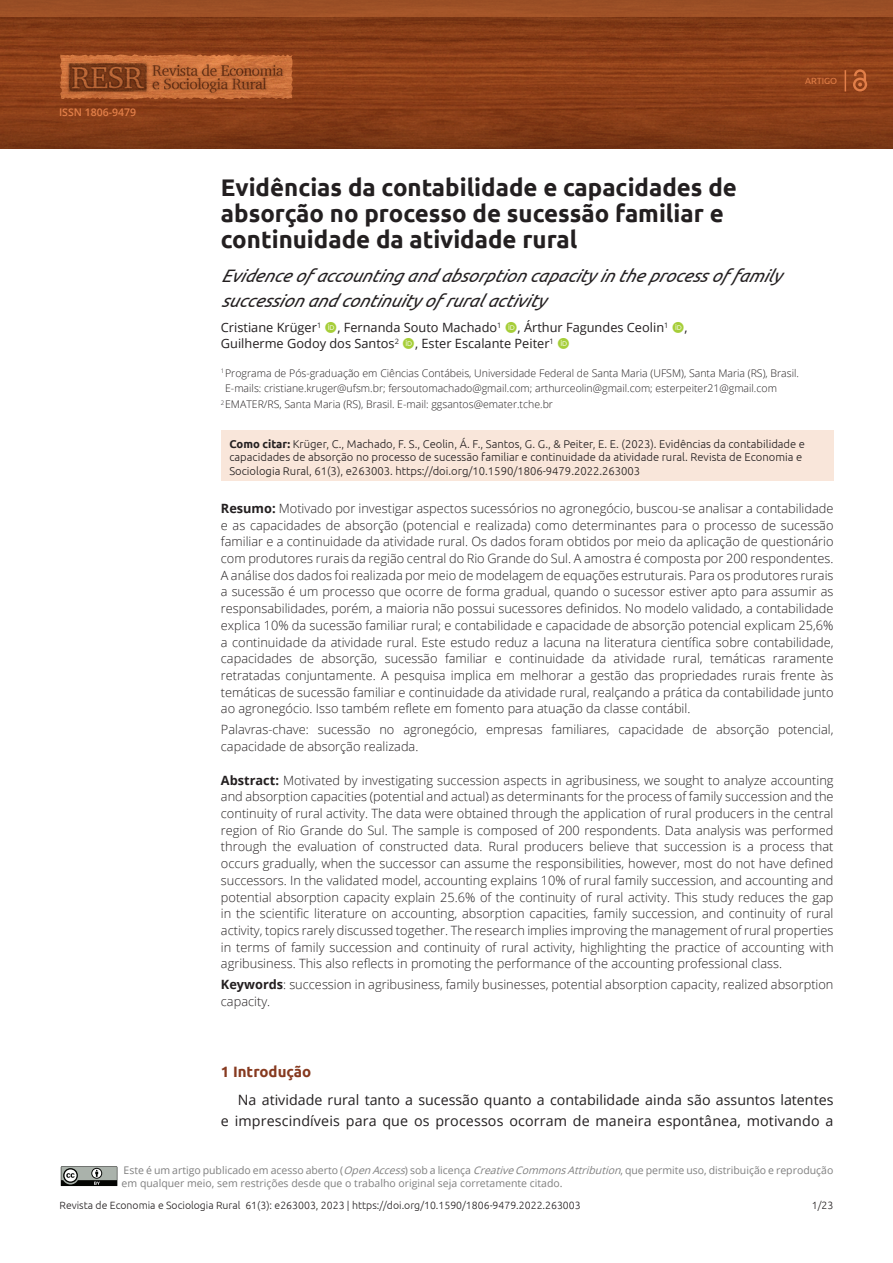
<style>
.page{position:relative;width:893px;height:1263px;background:#fff}
.page>*{position:absolute;margin:0;border:0;box-sizing:border-box;transform-origin:0 0}
.ArticleTitle{font:700 24px/25.7px "Ubuntu";color:#231f20}
.ArticleTitle-Trans1{font:italic 18px/25.7px "Ubuntu";color:#231f20}
.Heading1{font:700 15px "Ubuntu";color:#873a20}
.Paragraph{font:14.25px/20.1px "Open Sans";color:#231f20;text-align:right}
.Abstract{font:300 12.75px/16.6px "Open Sans";color:#231f20;text-align:justify}
.Abstract-Trans1{font:300 12.75px/16.6px "Open Sans";color:#231f20;text-align:justify}
.Keywords{font:300 12.75px/16.6px "Open Sans";color:#231f20}
.Authors{font:12.75px "Open Sans";color:#231f20}
.Keywords-Trans1{font:300 12.75px/16.6px "Open Sans";color:#231f20}
.HowToCite{font:300 11.25px/13.6px "Ubuntu";color:#231f20}
.Affiliations{font:300 10.5px/15.9px "Open Sans";color:#231f20}
.LicenseParaAlt{font:10.5px/12.6px "Open Sans";color:#7f7f7f}
.t1{font:300 10.5px "Ubuntu";color:#231f20}
.t2{font:600 10.5px "Open Sans";color:#e27f49}
.t3{font:9px "Ubuntu";color:#e27f48}
.s1{font-weight:700}
.s2{font-style:italic}
</style>
<div class="page">
<svg style="left:0;top:17px;width:893px;height:132px;background:#863b17"></svg>
<div style="left:0;top:0;width:893px;height:17px;background:#9d5026"></div>
<img style="left:58px;top:52px;width:238px;height:50px">
<svg style="left:853px;top:69px;width:14px;height:22px"></svg>
<svg style="left:845px;top:70px;width:1px;height:21px"></svg>
<svg style="left:61px;top:1166px;width:57px;height:21px"></svg>
<div style="left:221px;top:430px;width:612px;height:51px;background:#f9e6da"></div>
<p class="t2" style="left:59px;top:105px;width:79px">ISSN 1806-9479</p>
<p class="t3" style="left:805px;top:75px;width:34px">Artigo</p>
<p class="ArticleTitle" style="left:221px;top:174px;width:517px">Evidências da contabilidade e capacidades de absorção no processo de sucessão familiar e continuidade da atividade rural</p>
<p class="ArticleTitle-Trans1" style="left:221px;top:262px;width:561px">Evidenceof accountingand absorptioncapacity intheprocessof family successionand continuity of rural activity</p>
<p class="Authors" style="left:221px;top:318px;width:102px">Cristiane Krüger<sup>1</sup></p>
<p class="Authors" style="left:337px;top:318px;width:166px">, Fernanda Souto Machado<sup>1</sup></p>
<p class="Authors" style="left:518px;top:318px;width:152px">, Árthur Fagundes Ceolin<sup>1</sup></p>
<p class="Authors" style="left:684px;top:318px;width:5px">,</p>
<p class="Authors" style="left:221px;top:334px;width:180px">Guilherme Godoy dos Santos<sup>2</sup></p>
<p class="Authors" style="left:415px;top:334px;width:140px">, Ester Escalante Peiter<sup>1</sup></p>
<p class="Affiliations" style="left:225px;top:364px;width:575px;text-indent:-4px"><sup>1</sup>Programa de Pós-graduação em Ciências Contábeis, Universidade Federal de Santa Maria (UFSM), Santa Maria (RS), Brasil.<br>E-mails: cristiane.kruger@ufsm.br; fersoutomachado@gmail.com; arthurceolin@gmail.com; esterpeiter21@gmail.com</p>
<p class="Affiliations" style="left:221px;top:396px;width:334px"><sup>2</sup>EMATER/RS, Santa Maria (RS), Brasil. E-mail: ggsantos@emater.tche.br</p>
<p class="HowToCite" style="left:229px;top:436px;width:577px"><span class="s1">Como citar:</span> Krüger, C., Machado, F. S., Ceolin, Á. F., Santos, G. G., &amp; Peiter, E. E. (2023). Evidências da contabilidade e capacidades de absorção no processo de sucessão familiar e continuidade da atividade rural. Revista de Economia e<br>Sociologia Rural, 61(3), e263003. https://doi.org/10.1590/1806-9479.2022.263003</p>
<p class="Abstract" style="left:221px;top:500px;width:614px"><span class="s1">Resumo:</span> Motivado por investigar aspectos sucessórios no agronegócio, buscou-se analisar a contabilidade e as capacidades de absorção (potencial e realizada) como determinantes para o processo de sucessão familiar e a continuidade da atividade rural. Os dados foram obtidos por meio da aplicação de questionário com produtores rurais da região central do Rio Grande do Sul. A amostra é composta por 200 respondentes.<br>A análise dos dados foi realizada por meio de modelagem de equações estruturais. Para os produtores rurais a sucessão é um processo que ocorre de forma gradual, quando o sucessor estiver apto para assumir as responsabilidades, porém, a maioria não possui sucessores definidos. No modelo validado, a contabilidade explica 10% da sucessão familiar rural; e contabilidade e capacidade de absorção potencial explicam 25,6% a continuidade da atividade rural. Este estudo reduz a lacuna na literatura científica sobre contabilidade, capacidades de absorção, sucessão familiar e continuidade da atividade rural, temáticas raramente retratadas conjuntamente. A pesquisa implica em melhorar a gestão das propriedades rurais frente às temáticas de sucessão familiar e continuidade da atividade rural, realçando a prática da contabilidade junto ao agronegócio. Isso também reflete em fomento para atuação da classe contábil.</p>
<p class="Keywords" style="left:221px;top:721px;width:614px">Palavras-chave: sucessão no agronegócio, empresas familiares, capacidade de absorção potencial, capacidade de absorção realizada.</p>
<p class="Abstract-Trans1" style="left:221px;top:771px;width:614px"><span class="s1">Abstract:</span> Motivated by investigating succession aspects in agribusiness, we sought to analyze accounting and absorption capacities (potential and actual) as determinants for the process of family succession and the continuity of rural activity. The data were obtained through the application of rural producers in the central region of Rio Grande do Sul. The sample is composed of 200 respondents. Data analysis was performed through the evaluation of constructed data. Rural producers believe that succession is a process that occurs gradually, when the successor can assume the responsibilities, however, most do not have defined successors. In the validated model, accounting explains 10% of rural family succession, and accounting and potential absorption capacity explain 25.6% of the continuity of rural activity. This study reduces the gap in the scientific literature on accounting, absorption capacities, family succession, and continuity of rural activity, topics rarely discussed together. The research implies improving the management of rural properties in terms of family succession and continuity of rural activity, highlighting the practice of accounting with agribusiness. This also reflects in promoting the performance of the accounting professional class.</p>
<p class="Keywords-Trans1" style="left:221px;top:976px;width:614px"><span class="s1">Keywords</span>: succession in agribusiness, family businesses, potential absorption capacity, realized absorption capacity.</p>
<p class="Heading1" style="left:221px;top:1062px;width:92px">1 Introdução</p>
<p class="Paragraph" style="left:221px;top:1090px;width:614px">Na atividade rural tanto a sucessão quanto a contabilidade ainda são assuntos latentes<br>e imprescindíveis para que os processos ocorram de maneira espontânea, motivando a</p>
<p class="LicenseParaAlt" style="left:122px;top:1164px;width:713px">Este é um artigo publicado em acesso aberto (<span class="s2">OpenAccess</span>) sob a licença <span class="s2">CreativeCommonsAttribution</span>, que permite uso, distribuição e reprodução em qualquer meio, sem restrições desde que o trabalho original seja corretamente citado.</p>
<p class="t1" style="left:60px;top:1198px;width:523px">Revista de Economia e Sociologia Rural 61(3): e263003, 2023 | https://doi.org/10.1590/1806-9479.2022.263003</p>
<p class="t1" style="left:812px;top:1198px;width:23px">1/23</p>
</div>
